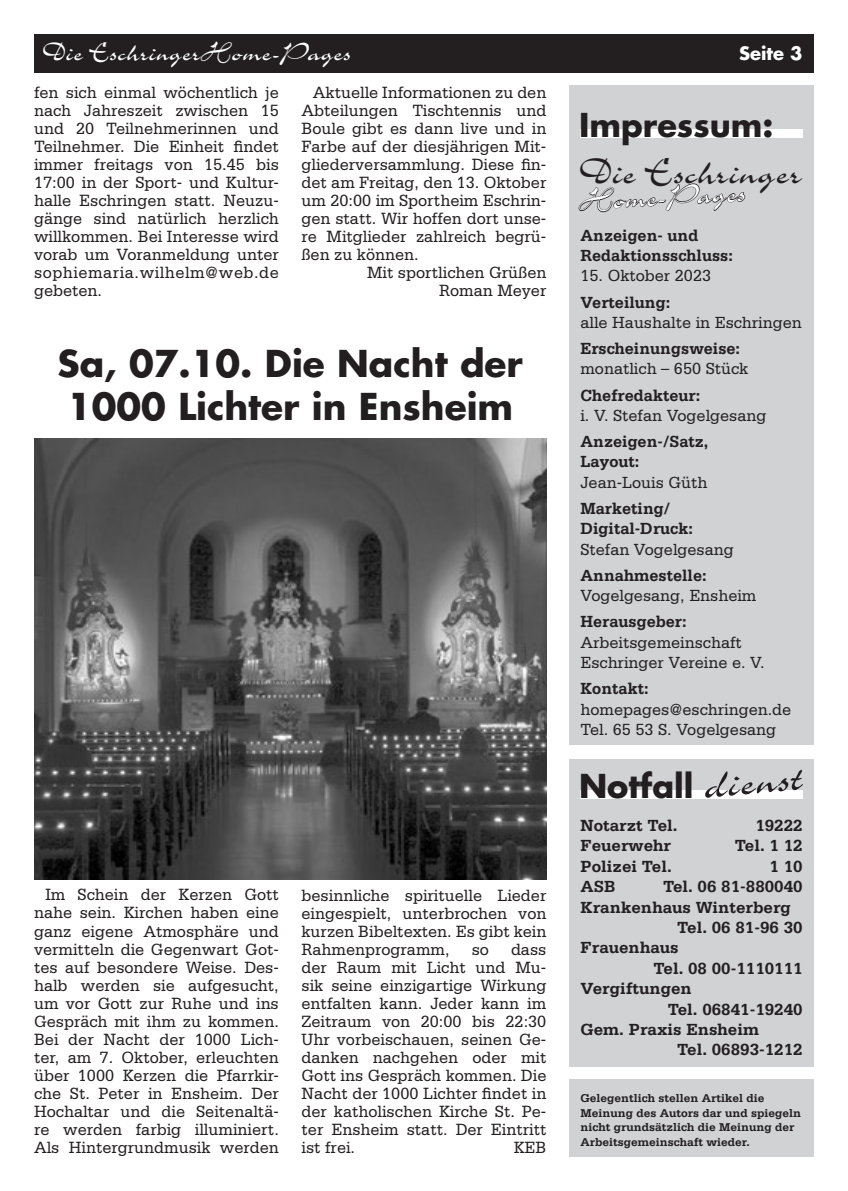
<style>
.page{position:relative;width:848px;height:1191px;background:#fff}
.page>*{position:absolute;margin:0;border:0;box-sizing:border-box;transform-origin:0 0}
.Zwischenüberschrift{font:48px "Charme LT";color:#231f20}
.t1{font:40.8px "Charme LT";color:#231f20}
.Uberschrift{font:700 36px/43.2px "Futura LT";color:#231f20}
.t2{font:32.2px "Charme LT";color:#fff}
.Uberschrift-2{font:700 32px "Futura LT";color:#231f20}
.t3{font:29px "Charme LT";color:#fff}
.t4{font:700 18px "Futura LT";color:#fff}
.Grundtext{font:17.2px/18px "Serifa LT";color:#231f20;text-align:justify;scale:.95 1}
.t5{font:17px "Serifa LT";color:#231f20;scale:.96 1}
.t6{font:700 17px "Serifa LT";color:#231f20}
.t7{font:700 17px "Serifa LT";color:#231f20;scale:.96 1}
.t8{font:700 12px/14.4px "Serifa LT";color:#231f20}
</style>
<div class="page">
<div style="left:34px;top:34px;width:780px;height:38px;background:#231f20"></div>
<div style="left:569px;top:85px;width:245px;height:659px;background:#d1d2d4"></div>
<div style="left:569px;top:1079px;width:245px;height:78px;background:#d1d2d4"></div>
<div style="left:569px;top:759px;width:245px;height:307px;background:#d1d2d4"></div>
<div style="left:580px;top:790px;width:222px;height:8px;background:#fff"></div>
<div style="left:580px;top:129px;width:222px;height:8px;background:#fff"></div>
<svg style="left:578px;top:183px;width:167px;height:30px"></svg>
<img style="left:34px;top:438px;width:512px;height:441px">
<p class="t3" style="left:43px;top:38px;width:310px">Die EschringerHome-Pages</p>
<p class="t4" style="left:739px;top:42px;width:65px">Seite 3</p>
<p class="Grundtext" style="left:34px;top:84px;width:259px">fen sich einmal wöchentlich je nach Jahreszeit zwischen 15 und 20 Teilnehmerinnen und Teilnehmer. Die Einheit findet immer freitags von 15.45 bis 17:00 in der Sport- und Kultur&shy;halle Eschringen statt. Neuzu&shy;gänge sind natürlich herzlich willkommen. Bei Interesse wird vorab um Voranmeldung unter sophiemaria.wilhelm@web.de gebeten.</p>
<p class="Grundtext" style="left:301px;top:84px;width:259px;text-indent:11px">Aktuelle Informationen zu den Abteilungen Tischtennis und Boule gibt es dann live und in Farbe auf der diesjährigen Mit&shy;gliederversammlung. Diese fin&shy;det am Freitag, den 13. Oktober um 20:00 im Sportheim Eschrin&shy;gen statt. Wir hoffen dort unse&shy;re Mitglieder zahlreich begrü&shy;ßen zu können.</p>
<p class="Grundtext" style="left:367px;top:264px;width:190px">Mit sportlichen Grüßen</p>
<p class="Grundtext" style="left:439px;top:282px;width:114px">Roman Meyer</p>
<p class="Uberschrift" style="left:58px;top:341px;width:467px">Sa, 07.10. Die Nacht der<br>1000 Lichter in Ensheim</p>
<p class="Grundtext" style="left:34px;top:886px;width:259px;text-indent:11px">Im Schein der Kerzen Gott nahe sein. Kirchen haben eine ganz eigene Atmosphäre und vermitteln die Gegenwart Got&shy;tes auf besondere Weise. Des&shy;halb werden sie aufgesucht, um vor Gott zur Ruhe und ins Gespräch mit ihm zu kommen.<br>Bei der Nacht der 1000 Lich&shy;ter, am 7. Oktober, erleuchten über 1000 Kerzen die Pfarrkir&shy;che St. Peter in Ensheim. Der Hochaltar und die Seitenaltä&shy;re werden farbig illuminiert.<br>Als Hintergrundmusik werden</p>
<p class="Grundtext" style="left:301px;top:886px;width:259px">besinnliche spirituelle Lieder eingespielt, unterbrochen von kurzen Bibeltexten. Es gibt kein Rahmenprogramm,</p>
<p class="Grundtext" style="left:301px;top:940px;width:259px;text-indent:209px">dass der Raum mit Licht und Mu&shy;sik seine einzigartige Wirkung entfalten kann. Jeder kann im Zeitraum von 20:00 bis 22:30<br>Uhr vorbeischauen, seinen Ge&shy;danken nachgehen oder mit Gott ins Gespräch kommen. Die Nacht der 1000 Lichter findet in der katholischen Kirche St. Pe&shy;ter Ensheim statt. Der Eintritt ist frei.</p>
<p class="Grundtext" style="left:471px;top:940px;width:20px">so</p>
<p class="Grundtext" style="left:513px;top:1138px;width:36px">KEB</p>
<p class="Uberschrift-2" style="left:579px;top:104px;width:196px">Impressum:</p>
<p class="t1" style="left:579px;top:153px;width:225px">Die Eschringer</p>
<p class="t2" style="left:578px;top:185px;width:168px;rotate:-3deg">Home-Pages</p>
<p class="t7" style="left:580px;top:225px;width:124px">Anzeigen- und</p>
<p class="t7" style="left:580px;top:245px;width:160px">Redaktionsschluss:</p>
<p class="t5" style="left:580px;top:266px;width:138px">15. Oktober 2023</p>
<p class="t7" style="left:580px;top:292px;width:95px">Verteilung:</p>
<p class="t5" style="left:580px;top:313px;width:232px">alle Haushalte in Eschringen</p>
<p class="t7" style="left:580px;top:338px;width:168px">Erscheinungsweise:</p>
<p class="t5" style="left:580px;top:359px;width:176px">monatlich – 650 Stück</p>
<p class="t7" style="left:580px;top:385px;width:126px">Chefredakteur:</p>
<p class="t5" style="left:580px;top:406px;width:195px">i. V. Stefan Vogelgesang</p>
<p class="t7" style="left:580px;top:431px;width:135px">Anzeigen-/Satz,</p>
<p class="t7" style="left:580px;top:452px;width:63px">Layout:</p>
<p class="t5" style="left:580px;top:473px;width:134px">Jean-Louis Güth</p>
<p class="t7" style="left:580px;top:498px;width:95px">Marketing/</p>
<p class="t7" style="left:580px;top:519px;width:119px">Digital-Druck:</p>
<p class="t5" style="left:580px;top:540px;width:161px">Stefan Vogelgesang</p>
<p class="t7" style="left:580px;top:565px;width:133px">Annahmestelle:</p>
<p class="t5" style="left:580px;top:586px;width:185px">Vogelgesang, Ensheim</p>
<p class="t7" style="left:580px;top:611px;width:112px">Herausgeber:</p>
<p class="t5" style="left:580px;top:632px;width:170px">Arbeitsgemeinschaft</p>
<p class="t5" style="left:580px;top:653px;width:193px">Eschringer Vereine e. V.</p>
<p class="t7" style="left:580px;top:678px;width:72px">Kontakt:</p>
<p class="t5" style="left:580px;top:699px;width:221px">homepages@eschringen.de</p>
<p class="t5" style="left:580px;top:720px;width:205px">Tel. 65 53 S. Vogelgesang</p>
<p class="Uberschrift-2" style="left:579px;top:765px;width:116px">Notfall</p>
<p class="Zwischenüberschrift" style="left:701px;top:762px;width:101px;rotate:-5deg">dienst</p>
<p class="t6" style="left:580px;top:815px;width:99px">Notarzt Tel.</p>
<p class="t6" style="left:755px;top:815px;width:49px">19222</p>
<p class="t6" style="left:580px;top:836px;width:92px">Feuerwehr</p>
<p class="t6" style="left:735px;top:836px;width:69px">Tel. 1 12</p>
<p class="t6" style="left:580px;top:856px;width:93px">Polizei Tel.</p>
<p class="t6" style="left:769px;top:856px;width:35px">1 10</p>
<p class="t6" style="left:580px;top:876px;width:36px">ASB</p>
<p class="t6" style="left:663px;top:876px;width:141px">Tel. 06 81-880040</p>
<p class="t6" style="left:580px;top:897px;width:212px">Krankenhaus Winterberg</p>
<p class="t6" style="left:677px;top:917px;width:127px">Tel. 06 81-96 30</p>
<p class="t6" style="left:580px;top:938px;width:100px">Frauenhaus</p>
<p class="t6" style="left:653px;top:958px;width:150px">Tel. 08 00-1110111</p>
<p class="t6" style="left:580px;top:978px;width:113px">Vergiftungen</p>
<p class="t6" style="left:667px;top:999px;width:136px">Tel. 06841-19240</p>
<p class="t6" style="left:580px;top:1019px;width:180px">Gem. Praxis Ensheim</p>
<p class="t6" style="left:677px;top:1040px;width:127px">Tel. 06893-1212</p>
<p class="t8" style="left:580px;top:1091px;width:222px">Gelegentlich stellen Artikel die Meinung des Autors dar und spiegeln nicht grundsätzlich die Meinung der Arbeitsgemeinschaft wieder.</p>
</div>
